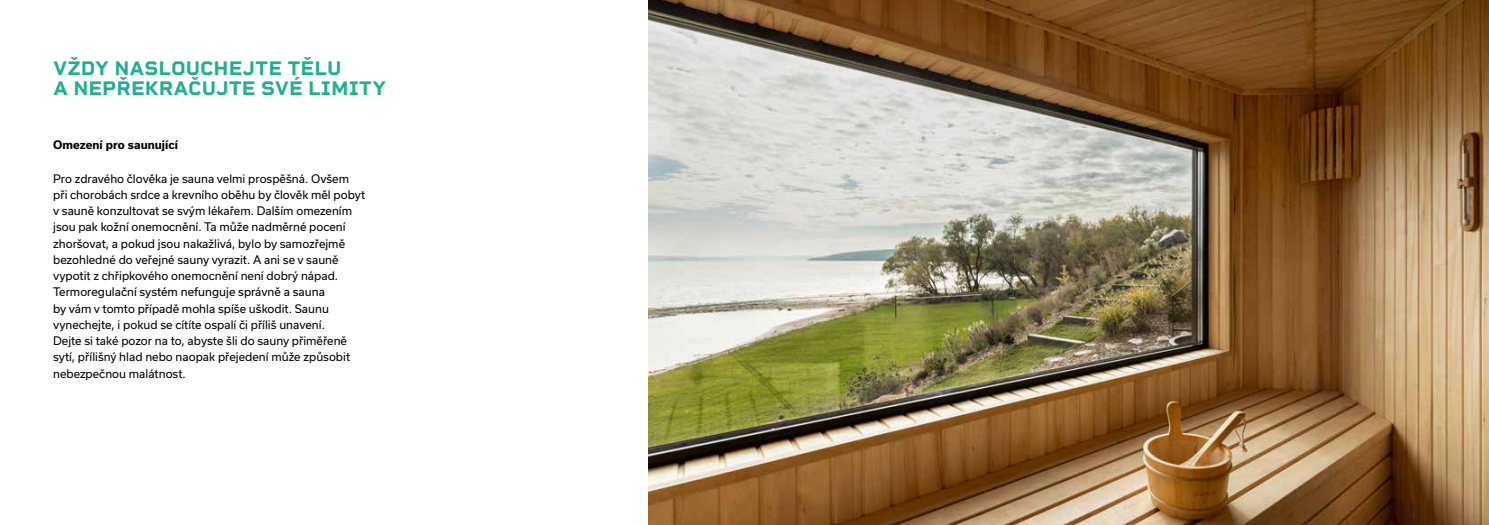
<style>
.page{position:relative;width:1489px;height:525px;background:#fff}
.page>*{position:absolute;margin:0;border:0;box-sizing:border-box;transform-origin:0 0}
.t1{font:700 20px/20px "Rigid Square";color:#1faf93}
.t2{font:11.25px/16.2px "Usual";color:#000}
.t3{font:700 11.25px "Usual";color:#000}
</style>
<div class="page">
<img style="left:648px;top:0;width:840px;height:524px">
<h1 class="t1" style="left:53px;top:58px;width:335px">VŽDY NASLOUCHEJTE TĚLU<br>A NEPŘEKRAČUJTE SVÉ LIMITY</h1>
<p class="t3" style="left:53px;top:138px;width:126px">Omezení pro saunující</p>
<p class="t2" style="left:53px;top:170px;width:313px">Pro zdravého člověka je sauna velmi prospěšná. Ovšem při chorobách srdce a krevního oběhu by člověk měl pobyt v sauně konzultovat se svým lékařem. Dalším omezením jsou pak kožní onemocnění. Ta může nadměrné pocení zhoršovat, a pokud jsou nakažlivá, bylo by samozřejmě bezohledné do veřejné sauny vyrazit. A ani se v sauně vypotit z chřipkového onemocnění není dobrý nápad.<br>Termoregulační systém nefunguje správně a sauna<br>by vám v tomto případě mohla spíše uškodit. Saunu vynechejte, i pokud se cítíte ospalí či příliš unavení.<br>Dejte si také pozor na to, abyste šli do sauny přiměřeně sytí, přílišný hlad nebo naopak přejedení může způsobit nebezpečnou malátnost.</p>
</div>
